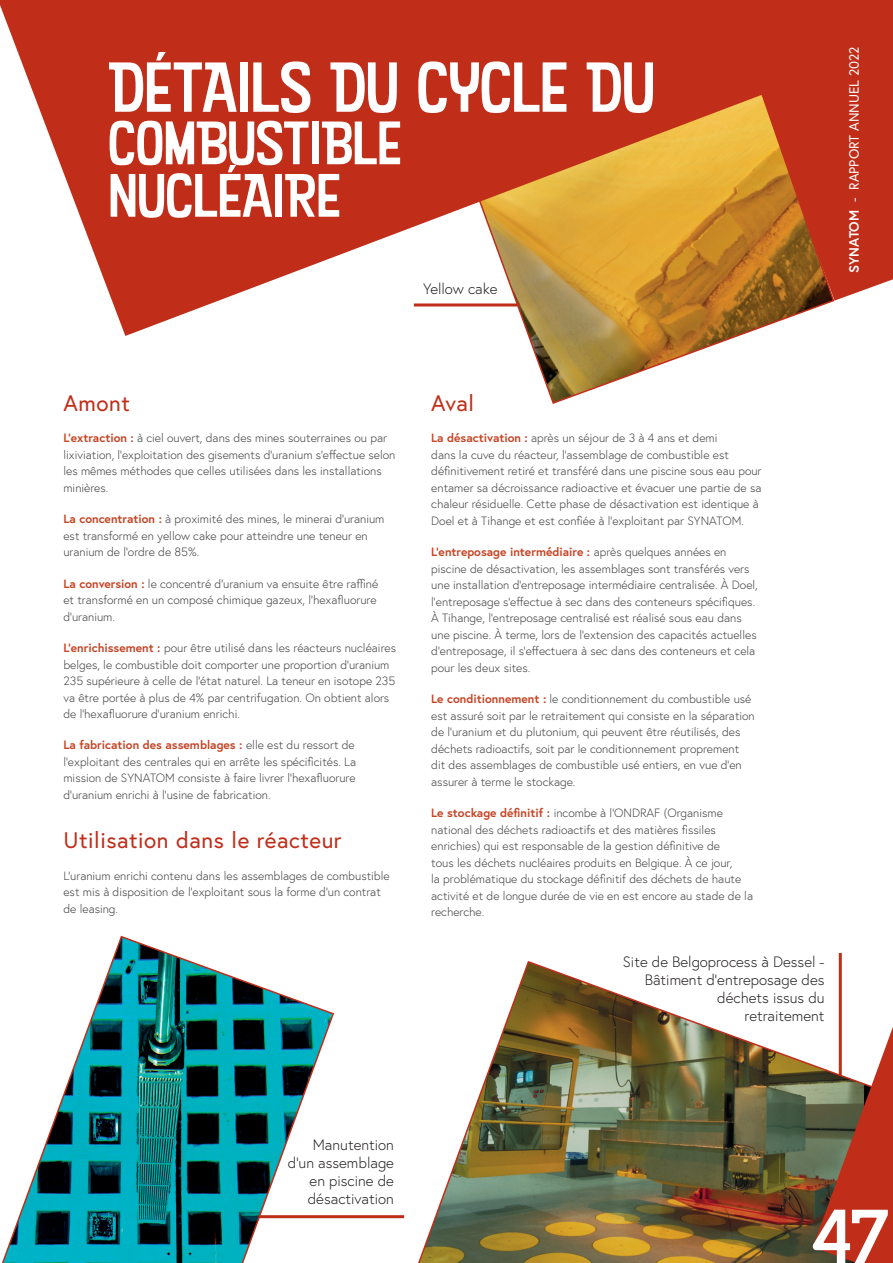
<style>
.page{position:relative;width:893px;height:1263px;background:#fff}
.page>*{position:absolute;margin:0;border:0;box-sizing:border-box;transform-origin:0 0}
.t1{font:75px "Kon Tiki JF Aloha";color:#fff}
.t2{font:67.5px "Kon Tiki JF Aloha";color:#fff}
.t3{font:58.5px/52.5px "Kon Tiki JF Aloha";color:#fff}
.t4{font:22.5px "Europa";letter-spacing:.025em;color:#c02d19}
.t5{font:300 15px/18px "Europa";color:#231f20;text-align:right}
.t6{font:13.5px "Europa";color:#fff}
.t7{font:300 12px/16.5px "Europa";color:#3e3e3f}
.s1{font-weight:700}
.s2{font-weight:700;color:#c54425}
</style>
<div class="page">
<svg style="left:528px;top:336px;width:211px;height:68px"></svg>
<svg style="left:2px;top:935px;width:333px;height:328px"></svg>
<img style="left:418px;top:960px;width:421px;height:303px">
<svg style="left:0;top:0;width:893px;height:336px;fill:#c02d19"></svg>
<hr style="left:414px;top:303px;width:105px;height:3px;background:#c02d19">
<hr style="left:259px;top:1215px;width:145px;height:3px;background:#c02d19">
<hr style="left:839px;top:953px;width:3px;height:122px;background:#c02d19">
<svg style="left:813px;top:1004px;width:80px;height:259px"></svg>
<h2 class="t2" style="left:108px;top:45px;width:548px">DÉTAILS DU CYCLE DU</h2>
<h3 class="t3" style="left:108px;top:117px;width:294px">COMBUSTIBLE<br>NUCLÉAIRE</h3>
<p class="t5" style="left:423px;top:280px;width:76px">Yellow cake</p>
<p class="t6" style="left:845px;top:273px;width:228px;rotate:-90deg"><span class="s1">SYNATOM</span> - RAPPORT ANNUEL 2022</p>
<h3 class="t4" style="left:63px;top:389px;width:68px">Amont</h3>
<p class="t7" style="left:63px;top:430px;width:333px"><span class="s2">L’extraction :</span> à ciel ouvert, dans des mines souterraines ou par lixiviation, l’exploitation des gisements d’uranium s’effectue selon les mêmes méthodes que celles utilisées dans les installations minières.</p>
<p class="t7" style="left:63px;top:511px;width:323px"><span class="s2">La concentration :</span> à proximité des mines, le minerai d’uranium est transformé en yellow cake pour atteindre une teneur en uranium de l’ordre de 85%.</p>
<p class="t7" style="left:63px;top:575px;width:316px"><span class="s2">La conversion :</span> le concentré d’uranium va ensuite être raffiné et transformé en un composé chimique gazeux, l’hexafluorure d’uranium.</p>
<p class="t7" style="left:63px;top:639px;width:334px"><span class="s2">L’enrichissement :</span> pour être utilisé dans les réacteurs nucléaires belges, le combustible doit comporter une proportion d’uranium 235 supérieure à celle de l’état naturel. La teneur en isotope 235 va être portée à plus de 4% par centrifugation. On obtient alors de l’hexafluorure d’uranium enrichi.</p>
<p class="t7" style="left:63px;top:737px;width:294px;text-align:justify"><span class="s2">La fabrication des assemblages :</span> elle est du ressort de l’exploitant des centrales qui en arrête les spécificités. La mission de SYNATOM consiste à faire livrer l’hexafluorure d’uranium enrichi à l’usine de fabrication.</p>
<h3 class="t4" style="left:63px;top:826px;width:280px">Utilisation dans le réacteur</h3>
<p class="t7" style="left:63px;top:867px;width:328px">L’uranium enrichi contenu dans les assemblages de combustible est mis à disposition de l’exploitant sous la forme d’un contrat de leasing.</p>
<h3 class="t4" style="left:431px;top:389px;width:44px">Aval</h3>
<p class="t7" style="left:431px;top:430px;width:332px"><span class="s2">La désactivation :</span> après un séjour de 3 à 4 ans et demi<br>dans la cuve du réacteur, l’assemblage de combustible est définitivement retiré et transféré dans une piscine sous eau pour entamer sa décroissance radioactive et évacuer une partie de sa chaleur résiduelle. Cette phase de désactivation est identique à Doel et à Tihange et est confiée à l’exploitant par SYNATOM.</p>
<p class="t7" style="left:431px;top:544px;width:328px"><span class="s2">L’entreposage intermédiaire :</span> après quelques années en piscine de désactivation, les assemblages sont transférés vers une installation d’entreposage intermédiaire centralisée. À Doel, l’entreposage s’effectue à sec dans des conteneurs spécifiques.<br>À Tihange, l’entreposage centralisé est réalisé sous eau dans une piscine. À terme, lors de l’extension des capacités actuelles d’entreposage, il s’effectuera à sec dans des conteneurs et cela pour les deux sites.</p>
<p class="t7" style="left:431px;top:690px;width:325px"><span class="s2">Le conditionnement :</span> le conditionnement du combustible usé est assuré soit par le retraitement qui consiste en la séparation de l’uranium et du plutonium, qui peuvent être réutilisés, des déchets radioactifs, soit par le conditionnement proprement dit des assemblages de combustible usé entiers, en vue d’en assurer à terme le stockage.</p>
<p class="t7" style="left:431px;top:804px;width:323px"><span class="s2">Le stockage définitif :</span> incombe à l’ONDRAF (Organisme national des déchets radioactifs et des matières fissiles enrichies) qui est responsable de la gestion définitive de<br>tous les déchets nucléaires produits en Belgique. À ce jour,<br>la problématique du stockage définitif des déchets de haute activité et de longue durée de vie en est encore au stade de la recherche.</p>
<p class="t5" style="left:623px;top:952px;width:203px">Site de Belgoprocess à Dessel -<br>Bâtiment d’entreposage des déchets issus du<br>retraitement</p>
<p class="t5" style="left:288px;top:1136px;width:108px">Manutention d’un assemblage en piscine de désactivation</p>
<h1 class="t1" style="left:812px;top:1191px;width:79px">47</h1>
</div>
